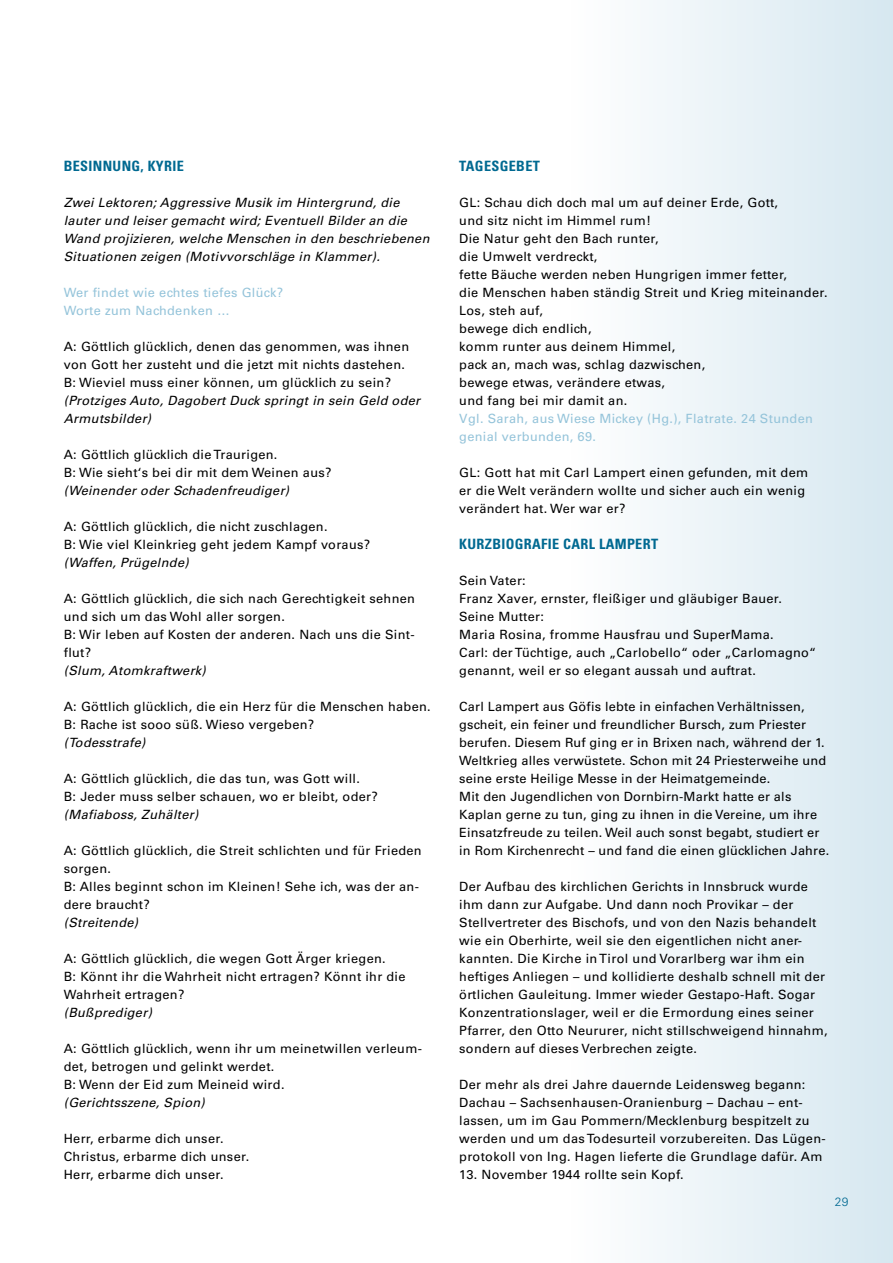
<style>
.page{position:relative;width:893px;height:1263px;background:#fff}
.page>*{position:absolute;margin:0;border:0;box-sizing:border-box;transform-origin:0 0}
.t1{font:700 condensed 14.25px "Univers LT Std";color:#006991}
.t2{font:12.75px/18px "Univers LT Std";letter-spacing:.025em;color:#000}
.t3{font:italic 12.75px/18px "Univers LT Std";letter-spacing:.025em;color:#000}
.t4{font:12.75px/18px "Univers LT Std";letter-spacing:.025em;color:#95c4da}
.t5{font:300 12px "Univers LT Std";color:#006991}
</style>
<div class="page">
<div style="left:571px;top:0;width:322px;height:1263px;background:linear-gradient(to right,#fefefe,#d6e8f0)"></div>
<hr style="left:0;top:0;width:1px;height:1263px;background:#d2e5ef">
<p class="t1" style="left:64px;top:157px;width:10px">BESINNUNG</p>
<p class="t1" style="left:141px;top:157px;width:24px">, KYRIE</p>
<p class="t3" style="left:64px;top:193px;width:367px">Zwei Lektoren; Aggressive Musik im Hintergrund, die lauter und leiser gemacht wird; Eventuell Bilder an die Wand projizieren, welche Menschen in den beschriebenen Situationen zeigen (Motivvorschläge in Klammer).</p>
<p class="t4" style="left:64px;top:283px;width:221px">Wer findet wie echtes tiefes Glück?<br>Worte zum Nachdenken …</p>
<p class="t2" style="left:64px;top:337px;width:347px">A: Göttlich glücklich, denen das genommen, was ihnen von Gott her zusteht und die jetzt mit nichts dastehen.<br>B: Wieviel muss einer können, um glücklich zu sein?</p>
<p class="t3" style="left:64px;top:391px;width:358px">(Protziges Auto, Dagobert Duck springt in sein Geld oder<br>Armutsbilder)</p>
<p class="t2" style="left:64px;top:445px;width:269px">A: Göttlich glücklich die Traurigen.<br>B: Wie sieht‘s bei dir mit dem Weinen aus?</p>
<p class="t3" style="left:64px;top:481px;width:227px">(Weinender oder Schadenfreudiger)</p>
<p class="t2" style="left:64px;top:517px;width:308px">A: Göttlich glücklich, die nicht zuschlagen.<br>B: Wie viel Kleinkrieg geht jedem Kampf voraus?</p>
<p class="t3" style="left:64px;top:553px;width:126px">(Waffen, Prügelnde)</p>
<p class="t2" style="left:64px;top:589px;width:353px">A: Göttlich glücklich, die sich nach Gerechtigkeit sehnen und sich um das Wohl aller sorgen.<br>B: Wir leben auf Kosten der anderen. Nach uns die Sint&shy;flut?</p>
<p class="t3" style="left:64px;top:661px;width:144px">(Slum, Atomkraftwerk)</p>
<p class="t2" style="left:64px;top:697px;width:369px">A: Göttlich glücklich, die ein Herz für die Menschen haben.<br>B: Rache ist sooo süß. Wieso vergeben?</p>
<p class="t3" style="left:64px;top:734px;width:83px">(Todesstrafe)</p>
<p class="t2" style="left:64px;top:769px;width:316px">A: Göttlich glücklich, die das tun, was Gott will.<br>B: Jeder muss selber schauen, wo er bleibt, oder?</p>
<p class="t3" style="left:64px;top:806px;width:136px">(Mafiaboss, Zuhälter)</p>
<p class="t2" style="left:64px;top:841px;width:359px">A: Göttlich glücklich, die Streit schlichten und für Frieden sorgen.<br>B: Alles beginnt schon im Kleinen! Sehe ich, was der an&shy;dere braucht?</p>
<p class="t3" style="left:64px;top:914px;width:76px">(Streitende)</p>
<p class="t2" style="left:64px;top:949px;width:343px">A: Göttlich glücklich, die wegen Gott Ärger kriegen.<br>B: Könnt ihr die Wahrheit nicht ertragen? Könnt ihr die<br>Wahrheit ertragen?</p>
<p class="t3" style="left:64px;top:1004px;width:90px">(Bußprediger)</p>
<p class="t2" style="left:64px;top:1039px;width:360px">A: Göttlich glücklich, wenn ihr um meinetwillen verleum&shy;det, betrogen und gelinkt werdet.<br>B: Wenn der Eid zum Meineid wird.</p>
<p class="t3" style="left:64px;top:1094px;width:143px">(Gerichtsszene, Spion)</p>
<p class="t2" style="left:64px;top:1129px;width:187px">Herr, erbarme dich unser.<br>Christus, erbarme dich unser.<br>Herr, erbarme dich unser.</p>
<p class="t1" style="left:459px;top:157px;width:10px">TAGESGEBET</p>
<p class="t2" style="left:459px;top:193px;width:370px">GL: Schau dich doch mal um auf deiner Erde, Gott,<br>und sitz nicht im Himmel rum!<br>Die Natur geht den Bach runter,<br>die Umwelt verdreckt,<br>fette Bäuche werden neben Hungrigen immer fetter,<br>die Menschen haben ständig Streit und Krieg miteinander.<br>Los, steh auf,<br>bewege dich endlich,<br>komm runter aus deinem Himmel,<br>pack an, mach was, schlag dazwischen,<br>bewege etwas, verändere etwas,<br>und fang bei mir damit an.</p>
<p class="t4" style="left:459px;top:409px;width:355px">Vgl. Sarah, aus Wiese Mickey (Hg.), Flatrate. 24 Stunden genial verbunden, 69.</p>
<p class="t2" style="left:459px;top:463px;width:350px">GL: Gott hat mit Carl Lampert einen gefunden, mit dem er die Welt verändern wollte und sicher auch ein wenig verändert hat. Wer war er?</p>
<p class="t1" style="left:459px;top:535px;width:17px">KURZBIOGRAFIE</p>
<p class="t1" style="left:563px;top:535px;width:9px">CARL</p>
<p class="t1" style="left:599px;top:535px;width:37px">LAMPERT</p>
<p class="t2" style="left:459px;top:571px;width:358px">Sein Vater:<br>Franz Xaver, ernster, fleißiger und gläubiger Bauer.<br>Seine Mutter:<br>Maria Rosina, fromme Hausfrau und SuperMama.<br>Carl: der Tüchtige, auch „Carlobello“ oder „Carlomagno“ genannt, weil er so elegant aussah und auftrat.</p>
<p class="t2" style="left:459px;top:697px;width:371px">Carl Lampert aus Göfis lebte in einfachen Verhältnissen, gscheit, ein feiner und freundlicher Bursch, zum Priester berufen. Diesem Ruf ging er in Brixen nach, während der 1.<br>Weltkrieg alles verwüstete. Schon mit 24 Priesterweihe und seine erste Heilige Messe in der Heimatgemeinde.<br>Mit den Jugendlichen von Dornbirn-Markt hatte er als Kaplan gerne zu tun, ging zu ihnen in die Vereine, um ihre Einsatzfreude zu teilen. Weil auch sonst begabt, studiert er in Rom Kirchenrecht – und fand die einen glücklichen Jahre.</p>
<p class="t2" style="left:459px;top:877px;width:370px">Der Aufbau des kirchlichen Gerichts in Innsbruck wurde ihm dann zur Aufgabe. Und dann noch Provikar – der Stellvertreter des Bischofs, und von den Nazis behandelt wie ein Oberhirte, weil sie den eigentlichen nicht aner&shy;kannten. Die Kirche in Tirol und Vorarlberg war ihm ein heftiges Anliegen – und kollidierte deshalb schnell mit der örtlichen Gauleitung. Immer wieder Gestapo-Haft. Sogar Konzentrationslager, weil er die Ermordung eines seiner Pfarrer, den Otto Neururer, nicht stillschweigend hinnahm, sondern auf dieses Verbrechen zeigte.</p>
<p class="t2" style="left:459px;top:1075px;width:368px">Der mehr als drei Jahre dauernde Leidensweg begann:<br>Dachau – Sachsenhausen-Oranienburg – Dachau – ent&shy;lassen, um im Gau Pommern/Mecklenburg bespitzelt zu werden und um das Todesurteil vorzubereiten. Das Lügen&shy;protokoll von Ing. Hagen lieferte die Grundlage dafür. Am</p>
<p class="t2" style="left:459px;top:1165px;width:226px">13. November 1944 rollte sein Kopf.</p>
<p class="t5" style="left:835px;top:1194px;width:15px">29</p>
</div>
